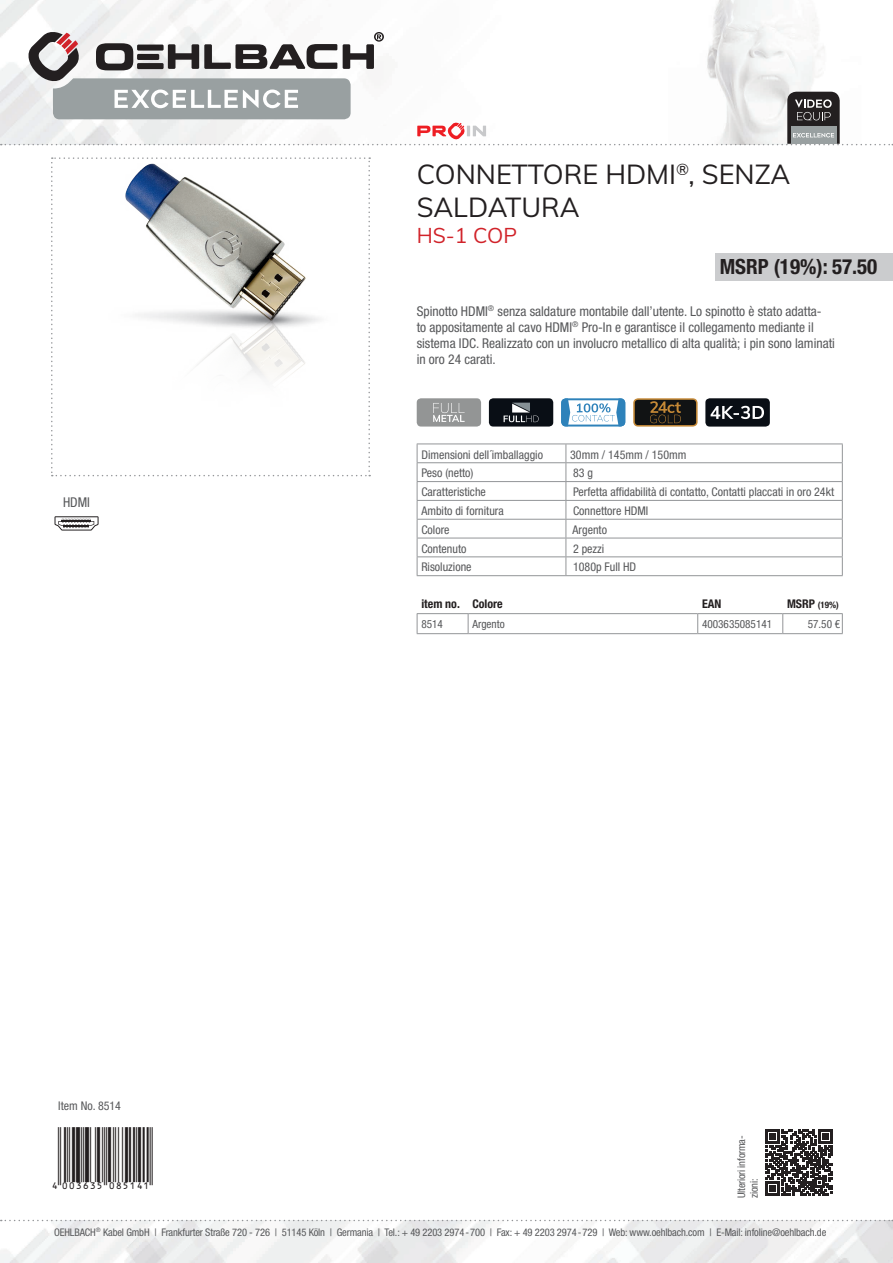
<style>
.page{position:relative;width:893px;height:1263px;background:#fff}
.page>*{position:absolute;margin:0;border:0;box-sizing:border-box;transform-origin:0 0}
.t1{font:27px/32.4px "Muli";color:#231f20}
.t2{font:27px "EAN";color:#231f20}
.t3{font:700 condensed 21px "Helvetica Neue LTW1 G";color:#231f20}
.t4{font:21px "Muli";color:#d1232a}
.t5{font:condensed 13.5px/16.2px "Helvetica Neue LTW1 G";color:#57585a}
.t6{font:condensed 12px "Helvetica Neue LTW1 G";color:#57585a}
.t7{font:700 condensed 12px "Helvetica Neue LTW1 G";color:#231f20}
.t8{font:condensed 11.25px "Helvetica Neue LTW1 G";color:#57585a}
.t9{font:condensed 10.5px/12.6px "Helvetica Neue LTW1 G";letter-spacing:-.01em;color:#57585a}
.t10{font:700 condensed 9px "Helvetica Neue LTW1 G";color:#231f20}
.s1{font-size:12px}
</style>
<div class="page">
<img style="left:0;top:1220px;width:893px;height:43px">
<img style="left:0;top:0;width:818px;height:145px">
<svg style="left:1px;top:1220px;width:892px;height:1px"></svg>
<svg style="left:51px;top:157px;width:319px;height:319px"></svg>
<div style="left:417px;top:398px;width:64px;height:29px;background:#939595;border-radius:4px"></div>
<svg style="left:433px;top:403px;width:32px;height:19px"></svg>
<div style="left:489px;top:398px;width:64px;height:28px;background:#090e15;border-radius:4px"></div>
<svg style="left:504px;top:403px;width:35px;height:19px"></svg>
<svg style="left:561px;top:398px;width:64px;height:28px"></svg>
<svg style="left:633px;top:398px;width:65px;height:29px;background:#463926"></svg>
<div style="left:705px;top:398px;width:65px;height:29px;background:#090e15;border-radius:4px"></div>
<svg style="left:711px;top:406px;width:53px;height:13px"></svg>
<svg style="left:55px;top:516px;width:44px;height:15px"></svg>
<svg style="left:766px;top:1129px;width:66px;height:67px"></svg>
<svg style="left:1px;top:31px;width:892px;height:114px"></svg>
<svg style="left:417px;top:614px;width:426px;height:19px"></svg>
<hr style="left:417px;top:633px;width:51px;height:1px;background:#939598">
<hr style="left:468px;top:633px;width:230px;height:1px;background:#939598">
<hr style="left:698px;top:633px;width:85px;height:1px;background:#939598">
<hr style="left:783px;top:633px;width:60px;height:1px;background:#939598">
<hr style="left:417px;top:613px;width:51px;height:1px;background:#939598">
<hr style="left:468px;top:613px;width:230px;height:1px;background:#939598">
<hr style="left:698px;top:613px;width:85px;height:1px;background:#939598">
<hr style="left:783px;top:613px;width:60px;height:1px;background:#939598">
<div style="left:715px;top:253px;width:178px;height:27px;background:#cbccce"></div>
<svg style="left:417px;top:444px;width:426px;height:131px"></svg>
<hr style="left:417px;top:575px;width:149px;height:1px;background:#939598">
<hr style="left:566px;top:575px;width:277px;height:1px;background:#939598">
<h1 class="t1" style="left:417px;top:157px;width:375px">CONNETTORE HDMI<sup>®</sup>, SENZA<br>SALDATURA</h1>
<h2 class="t4" style="left:417px;top:221px;width:102px">HS-1 COP</h2>
<h2 class="t3" style="left:720px;top:254px;width:159px">MSRP (19%): 57.50</h2>
<p class="t5" style="left:63px;top:494px;width:29px">HDMI</p>
<p class="t5" style="left:417px;top:303px;width:420px">Spinotto HDMI<sup>®</sup> senza saldature montabile dall’utente. Lo spinotto è stato adatta-<br>to appositamente al cavo HDMI<sup>®</sup> Pro-In e garantisce il collegamento mediante il sistema IDC. Realizzato con un involucro metallico di alta qualità; i pin sono laminati in oro 24 carati.</p>
<p class="t6" style="left:421px;top:447px;width:123px">Dimensioni dell´imballaggio</p>
<p class="t6" style="left:570px;top:447px;width:118px">30mm / 145mm / 150mm</p>
<p class="t6" style="left:421px;top:466px;width:54px">Peso (netto)</p>
<p class="t6" style="left:573px;top:466px;width:21px">83 g</p>
<p class="t6" style="left:421px;top:485px;width:66px">Caratteristiche</p>
<p class="t6" style="left:573px;top:485px;width:263px">Perfetta affidabilità di contatto, Contatti placcati in oro 24kt</p>
<p class="t6" style="left:421px;top:504px;width:84px">Ambito di fornitura</p>
<p class="t6" style="left:573px;top:504px;width:77px">Connettore HDMI</p>
<p class="t6" style="left:421px;top:522px;width:30px">Colore</p>
<p class="t6" style="left:573px;top:522px;width:36px">Argento</p>
<p class="t6" style="left:421px;top:541px;width:47px">Contenuto</p>
<p class="t6" style="left:573px;top:541px;width:33px">2 pezzi</p>
<p class="t6" style="left:421px;top:560px;width:52px">Risoluzione</p>
<p class="t6" style="left:573px;top:560px;width:65px">1080p Full HD</p>
<p class="t7" style="left:421px;top:596px;width:83px">item no. Colore</p>
<p class="t7" style="left:702px;top:596px;width:21px">EAN</p>
<p class="t10" style="left:787px;top:599px;width:53px"><span class="s1">MSRP</span> (19%)</p>
<p class="t8" style="left:421px;top:617px;width:23px">8514</p>
<p class="t8" style="left:472px;top:617px;width:34px">Argento</p>
<p class="t8" style="left:702px;top:617px;width:72px">4003635085141</p>
<p class="t8" style="left:808px;top:617px;width:34px">57.50 €</p>
<p class="t6" style="left:58px;top:1099px;width:64px">Item No. 8514</p>
<h1 class="t2" style="left:51px;top:1157px;width:103px">4":D=@GI#NVSORO"</h1>
<p class="t9" style="left:735px;top:1198px;width:64px;rotate:-90deg">Ulteriori informa&shy;zioni:</p>
<p class="t9" style="left:54px;top:1226px;width:774px">OEHLBACH<sup>®</sup> Kabel GmbH | Frankfurter Straße 720 - 726 | 51145 Köln | Germania | Tel.: + 49 2203 2974-700 | Fax: + 49 2203 2974-729 | Web: www.oehlbach.com | E-Mail: infoline@oehlbach.de</p>
</div>
